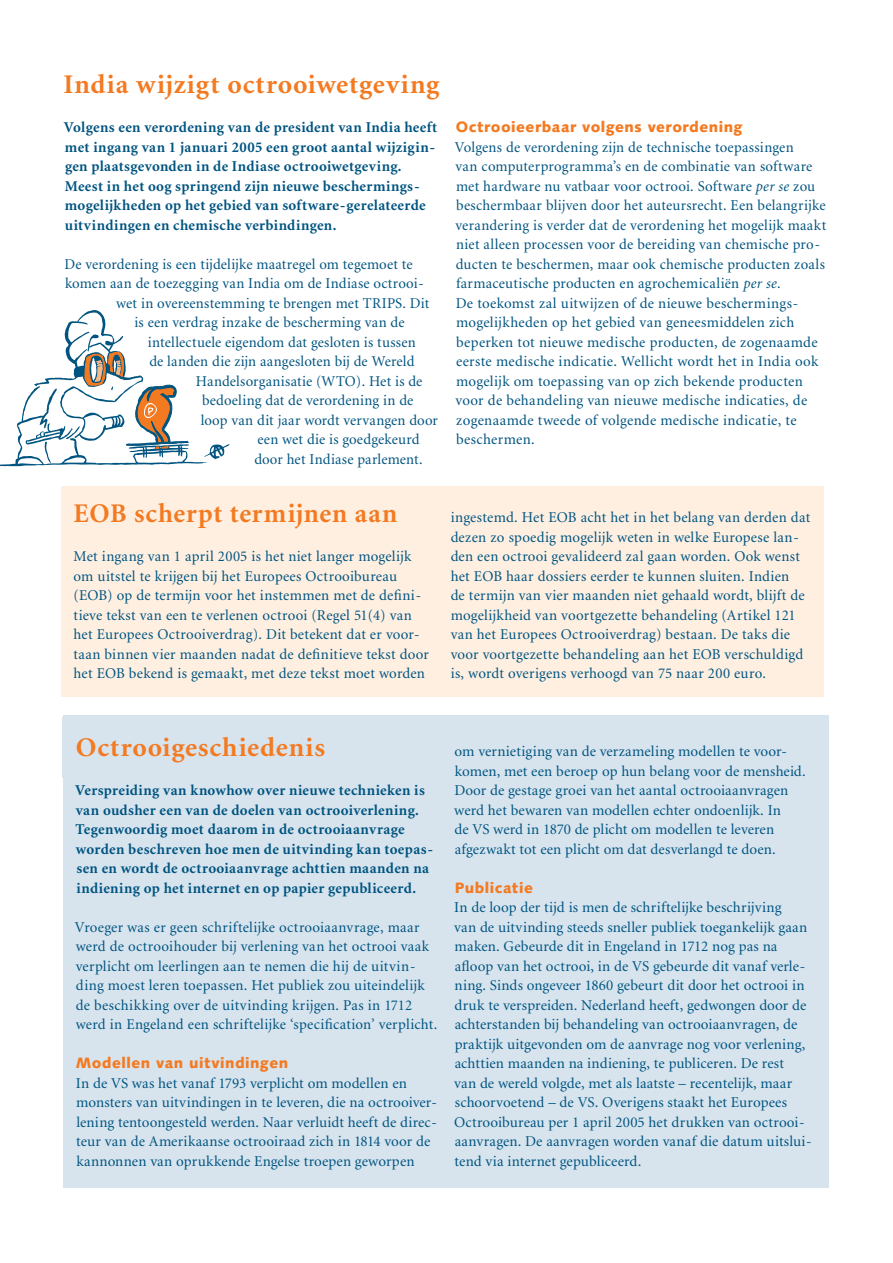
<style>
.page{position:relative;width:893px;height:1263px;background:#fff}
.page>*{position:absolute;margin:0;border:0;box-sizing:border-box;transform-origin:0 0}
.t1{font:700 27px "Minion";letter-spacing:.03em;color:#f47a21}
.t2{font:15px/19.5px "Minion";letter-spacing:.015em;color:#005480}
.t3{font:700 15px/19.5px "Minion";letter-spacing:.025em;color:#005480}
.t4{font:900 15px "Syntax";letter-spacing:.035em;color:#f47a21}
.s1{font-style:italic}
</style>
<div class="page">
<svg style="left:0;top:310px;width:229px;height:156px"></svg>
<div style="left:63px;top:716px;width:765px;height:472px;background:#d7e4ee"></div>
<div style="left:61px;top:486px;width:763px;height:211px;background:#feefe1"></div>
<h1 class="t1" style="left:63px;top:71px;width:377px">India wijzigt octrooiwetgeving</h1>
<p class="t3" style="left:64px;top:118px;width:375px">Volgens een verordening van de president van India heeft met ingang van 1 januari 2005 een groot aantal wijzigin&shy;gen plaatsgevonden in de Indiase octrooiwetgeving.<br>Meest in het oog springend zijn nieuwe beschermings&shy;mogelijkheden op het gebied van software-gerelateerde uitvindingen en chemische verbindingen.</p>
<p class="t2" style="left:65px;top:255px;width:350px">De verordening is een tijdelijke maatregel om tegemoet te</p>
<p class="t2" style="left:65px;top:274px;width:360px">komen aan de toezegging van India om de Indiase octrooi-</p>
<p class="t2" style="left:116px;top:294px;width:315px">wet in overeenstemming te brengen met TRIPS. Dit</p>
<p class="t2" style="left:134px;top:313px;width:272px">is een verdrag inzake de bescherming van de</p>
<p class="t2" style="left:148px;top:333px;width:269px">intellectuele eigendom dat gesloten is tussen</p>
<p class="t2" style="left:149px;top:352px;width:267px">de landen die zijn aangesloten bij de Wereld</p>
<p class="t2" style="left:196px;top:372px;width:228px">Handelsorganisatie (WTO). Het is de</p>
<p class="t2" style="left:202px;top:391px;width:213px">bedoeling dat de verordening in de</p>
<p class="t2" style="left:201px;top:411px;width:239px">loop van dit jaar wordt vervangen door</p>
<p class="t2" style="left:258px;top:430px;width:163px">een wet die is goedgekeurd</p>
<p class="t2" style="left:254px;top:450px;width:170px">door het Indiase parlement.</p>
<p class="t4" style="left:456px;top:118px;width:288px">Octrooieerbaar volgens verordening</p>
<p class="t2" style="left:455px;top:138px;width:373px">Volgens de verordening zijn de technische toepassingen<br>van computerprogramma’s en de combinatie van software met hardware nu vatbaar voor octrooi. Software <span class="s1">per se</span> zou beschermbaar blijven door het auteursrecht. Een belangrijke verandering is verder dat de verordening het mogelijk maakt niet alleen processen voor de bereiding van chemische pro&shy;ducten te beschermen, maar ook chemische producten zoals farmaceutische producten en agrochemicaliën <span class="s1">per se</span>.<br>De toekomst zal uitwijzen of de nieuwe beschermings&shy;mogelijkheden op het gebied van geneesmiddelen zich beperken tot nieuwe medische producten, de zogenaamde eerste medische indicatie. Wellicht wordt het in India ook mogelijk om toepassing van op zich bekende producten voor de behandeling van nieuwe medische indicaties, de zogenaamde tweede of volgende medische indicatie, te beschermen.</p>
<h1 class="t1" style="left:74px;top:500px;width:325px">EOB scherpt termijnen aan</h1>
<p class="t2" style="left:74px;top:547px;width:357px">Met ingang van 1 april 2005 is het niet langer mogelijk om uitstel te krijgen bij het Europees Octrooibureau (EOB) op de termijn voor het instemmen met de defini&shy;tieve tekst van een te verlenen octrooi (Regel 51(4) van het Europees Octrooiverdrag). Dit betekent dat er voor&shy;taan binnen vier maanden nadat de definitieve tekst door het EOB bekend is gemaakt, met deze tekst moet worden</p>
<p class="t2" style="left:451px;top:508px;width:361px">ingestemd. Het EOB acht het in het belang van derden dat dezen zo spoedig mogelijk weten in welke Europese lan&shy;den een octrooi gevalideerd zal gaan worden. Ook wenst het EOB haar dossiers eerder te kunnen sluiten. Indien<br>de termijn van vier maanden niet gehaald wordt, blijft de mogelijkheid van voortgezette behandeling (Artikel 121 van het Europees Octrooiverdrag) bestaan. De taks die voor voortgezette behandeling aan het EOB verschuldigd is, wordt overigens verhoogd van 75 naar 200 euro.</p>
<h1 class="t1" style="left:76px;top:734px;width:251px">Octrooigeschiedenis</h1>
<p class="t3" style="left:75px;top:781px;width:359px">Verspreiding van knowhow over nieuwe technieken is van oudsher een van de doelen van octrooiverlening.<br>Tegenwoordig moet daarom in de octrooiaanvrage worden beschreven hoe men de uitvinding kan toepas&shy;sen en wordt de octrooiaanvrage achttien maanden na indiening op het internet en op papier gepubliceerd.</p>
<p class="t2" style="left:75px;top:918px;width:364px">Vroeger was er geen schriftelijke octrooiaanvrage, maar werd de octrooihouder bij verlening van het octrooi vaak verplicht om leerlingen aan te nemen die hij de uitvin&shy;ding moest leren toepassen. Het publiek zou uiteindelijk de beschikking over de uitvinding krijgen. Pas in 1712 werd in Engeland een schriftelijke ‘specification’ verplicht.</p>
<p class="t4" style="left:76px;top:1054px;width:214px">Modellen van uitvindingen</p>
<p class="t2" style="left:76px;top:1074px;width:363px">In de VS was het vanaf 1793 verplicht om modellen en monsters van uitvindingen in te leveren, die na octrooiver&shy;lening tentoongesteld werden. Naar verluidt heeft de direc&shy;teur van de Amerikaanse octrooiraad zich in 1814 voor de kannonnen van oprukkende Engelse troepen geworpen</p>
<p class="t2" style="left:454px;top:742px;width:353px">om vernietiging van de verzameling modellen te voor&shy;komen, met een beroep op hun belang voor de mensheid.<br>Door de gestage groei van het aantal octrooiaanvragen werd het bewaren van modellen echter ondoenlijk. In<br>de VS werd in 1870 de plicht om modellen te leveren afgezwakt tot een plicht om dat desverlangd te doen.</p>
<p class="t4" style="left:455px;top:878px;width:80px">Publicatie</p>
<p class="t2" style="left:454px;top:898px;width:359px">In de loop der tijd is men de schriftelijke beschrijving<br>van de uitvinding steeds sneller publiek toegankelijk gaan maken. Gebeurde dit in Engeland in 1712 nog pas na afloop van het octrooi, in de VS gebeurde dit vanaf verle&shy;ning. Sinds ongeveer 1860 gebeurt dit door het octrooi in druk te verspreiden. Nederland heeft, gedwongen door de achterstanden bij behandeling van octrooiaanvragen, de praktijk uitgevonden om de aanvrage nog voor verlening, achttien maanden na indiening, te publiceren. De rest<br>van de wereld volgde, met als laatste – recentelijk, maar schoorvoetend – de VS. Overigens staakt het Europees Octrooibureau per 1 april 2005 het drukken van octrooi&shy;aanvragen. De aanvragen worden vanaf die datum uitslui&shy;tend via internet gepubliceerd.</p>
</div>
